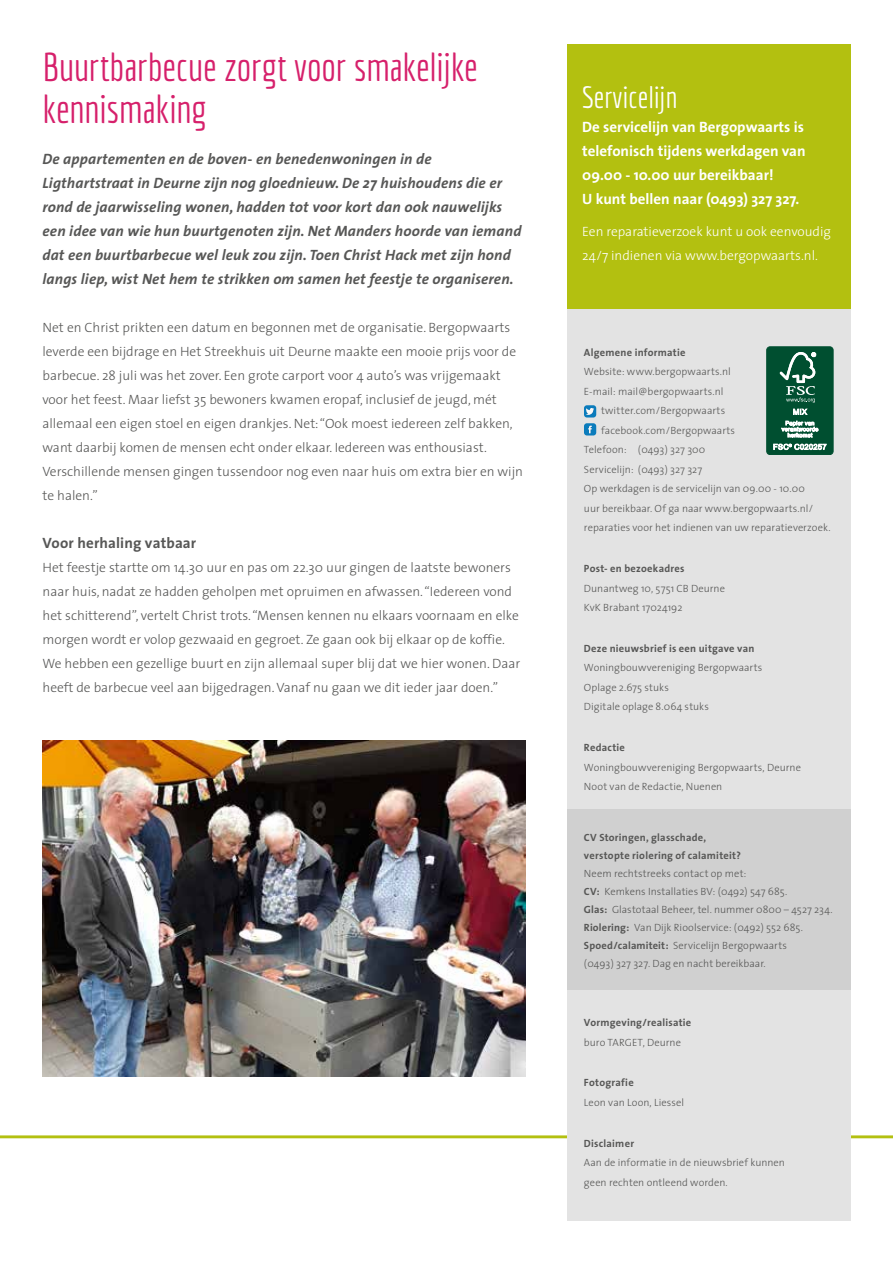
<style>
.page{position:relative;width:893px;height:1263px;background:#fff}
.page>*{position:absolute;margin:0;border:0;box-sizing:border-box;transform-origin:0 0}
.t1{font:39px/42px "Economica";letter-spacing:-.005em;color:#d6206b}
.t2{font:30px "Economica";color:#fff}
.t3{font:italic 700 15px/24px "The Sans";letter-spacing:.01em;color:#575756}
.t4{font:700 15px/24px "The Sans";color:#fff}
.t5{font:700 15px "The Sans";letter-spacing:.005em;color:#575756}
.t6{font:300 13.5px/24px "The Sans";color:#575756}
.t7{font:300 13.5px/24px "The Sans";color:#fff}
.t8{font:300 10.5px/19.5px "The Sans";letter-spacing:.005em;color:#575756}
.t9{font:700 10.5px/18px "The Sans";letter-spacing:.02em;color:#575756}
.s1{font-weight:700}
</style>
<div class="page">
<svg style="left:0;top:1135px;width:893px;height:86px"></svg>
<div style="left:567px;top:308px;width:283px;height:912px;background:#e3e3e3"></div>
<div style="left:567px;top:809px;width:283px;height:181px;background:#d0d0d0"></div>
<div style="left:584px;top:423px;width:12px;height:12px;background:#0b7cbc;border-radius:3px"></div>
<svg style="left:588px;top:426px;width:4px;height:8px"></svg>
<div style="left:584px;top:405px;width:12px;height:12px;background:#0b7cbc;border-radius:3px"></div>
<svg style="left:586px;top:408px;width:8px;height:7px"></svg>
<div style="left:767px;top:347px;width:66px;height:107px;background:#004f30;border-radius:3px"></div>
<div style="left:766px;top:347px;width:67px;height:108px;border:1px solid #004f30;border-radius:3px"></div>
<svg style="left:780px;top:352px;width:36px;height:63px"></svg>
<svg style="left:781px;top:421px;width:37px;height:16px"></svg>
<svg style="left:773px;top:444px;width:54px;height:6px"></svg>
<img style="left:43px;top:740px;width:482px;height:336px">
<div style="left:567px;top:44px;width:283px;height:264px;background:#b3c010"></div>
<h1 class="t1" style="left:43px;top:46px;width:437px">Buurtbarbecue zorgt voor smakelijke kennismaking</h1>
<p class="t3" style="left:43px;top:147px;width:480px">De appartementen en de boven- en benedenwoningen in de Ligthartstraat in Deurne zijn nog gloednieuw. De 27 huishoudens die er rond de jaarwisseling wonen, hadden tot voor kort dan ook nauwelijks een idee van wie hun buurtgenoten zijn. Net Manders hoorde van iemand dat een buurtbarbecue wel leuk zou zijn. Toen Christ Hack met zijn hond langs liep, wist Net hem te strikken om samen het feestje te organiseren.</p>
<p class="t6" style="left:43px;top:315px;width:482px">Net en Christ prikten een datum en begonnen met de organisatie. Bergopwaarts leverde een bijdrage en Het Streekhuis uit Deurne maakte een mooie prijs voor de barbecue. 28 juli was het zover. Een grote carport voor 4 auto’s was vrijgemaakt voor het feest. Maar liefst 35 bewoners kwamen eropaf, inclusief de jeugd, mét allemaal een eigen stoel en eigen drankjes. Net: “Ook moest iedereen zelf bakken, want daarbij komen de mensen echt onder elkaar. Iedereen was enthousiast.<br>Verschillende mensen gingen tussendoor nog even naar huis om extra bier en wijn te halen.”</p>
<p class="t5" style="left:43px;top:531px;width:155px">Voor herhaling vatbaar</p>
<p class="t6" style="left:43px;top:555px;width:479px">Het feestje startte om 14.30 uur en pas om 22.30 uur gingen de laatste bewoners naar huis, nadat ze hadden geholpen met opruimen en afwassen. “Iedereen vond het schitterend”, vertelt Christ trots. “Mensen kennen nu elkaars voornaam en elke morgen wordt er volop gezwaaid en gegroet. Ze gaan ook bij elkaar op de koffie.<br>We hebben een gezellige buurt en zijn allemaal super blij dat we hier wonen. Daar heeft de barbecue veel aan bijgedragen. Vanaf nu gaan we dit ieder jaar doen.”</p>
<h2 class="t2" style="left:582px;top:80px;width:97px">Servicelijn</h2>
<p class="t4" style="left:582px;top:114px;width:225px">De servicelijn van Bergopwaarts is telefonisch tijdens werkdagen van 09.00 - 10.00 uur bereikbaar!<br>U kunt bellen naar (0493) 327 327.</p>
<p class="t7" style="left:582px;top:219px;width:250px">Een reparatieverzoek kunt u ook eenvoudig<br>24/7 indienen via www.bergopwaarts.nl.</p>
<p class="t9" style="left:584px;top:343px;width:103px">Algemene informatie</p>
<p class="t8" style="left:584px;top:362px;width:148px">Website: www.bergopwaarts.nl</p>
<p class="t8" style="left:584px;top:381px;width:141px">E-mail: mail@bergopwaarts.nl</p>
<p class="t8" style="left:601px;top:401px;width:126px">twitter.com/Bergopwaarts</p>
<p class="t8" style="left:601px;top:420px;width:136px">facebook.com/Bergopwaarts</p>
<p class="t8" style="left:584px;top:440px;width:123px">Telefoon: (0493) 327 300</p>
<p class="t8" style="left:584px;top:459px;width:120px">Servicelijn: (0493) 327 327</p>
<p class="t8" style="left:584px;top:479px;width:222px">Op werkdagen is de servicelijn van 09.00 - 10.00</p>
<p class="t8" style="left:584px;top:498px;width:231px">uur bereikbaar. Of ga naar www.bergopwaarts.nl/</p>
<p class="t8" style="left:584px;top:518px;width:248px">reparaties voor het indienen van uw reparatieverzoek.</p>
<p class="t9" style="left:584px;top:559px;width:102px">Post- en bezoekadres</p>
<p class="t8" style="left:584px;top:578px;width:142px">Dunantweg 10, 5751 CB Deurne<br>KvK Brabant 17024192</p>
<p class="t9" style="left:584px;top:639px;width:172px">Deze nieuwsbrief is een uitgave van</p>
<p class="t8" style="left:584px;top:658px;width:180px">Woningbouwvereniging Bergopwaarts<br>Oplage 2.675 stuks<br>Digitale oplage 8.064 stuks</p>
<p class="t9" style="left:584px;top:738px;width:43px">Redactie</p>
<p class="t8" style="left:584px;top:757px;width:219px">Woningbouwvereniging Bergopwaarts, Deurne<br>Noot van de Redactie, Nuenen</p>
<p class="t9" style="left:584px;top:828px;width:159px">CV Storingen, glasschade, verstopte riolering of calamiteit?</p>
<p class="t8" style="left:584px;top:864px;width:250px;line-height:18px">Neem rechtstreeks contact op met:<br><span class="s1">CV:</span> Kemkens Installaties BV: (0492) 547 685.<br><span class="s1">Glas:</span> Glastotaal Beheer, tel. nummer 0800 – 4527 234.<br><span class="s1">Riolering:</span> Van Dijk Rioolservice: (0492) 552 685.<br><span class="s1">Spoed/calamiteit:</span> Servicelijn Bergopwaarts<br>(0493) 327 327. Dag en nacht bereikbaar.</p>
<p class="t9" style="left:584px;top:1013px;width:109px">Vormgeving/realisatie</p>
<p class="t8" style="left:584px;top:1032px;width:99px">buro TARGET, Deurne</p>
<p class="t9" style="left:584px;top:1073px;width:51px">Fotografie</p>
<p class="t8" style="left:584px;top:1092px;width:102px">Leon van Loon, Liessel</p>
<p class="t9" style="left:584px;top:1134px;width:52px">Disclaimer</p>
<p class="t8" style="left:584px;top:1152px;width:202px">Aan de informatie in de nieuwsbrief kunnen geen rechten ontleend worden.</p>
</div>
